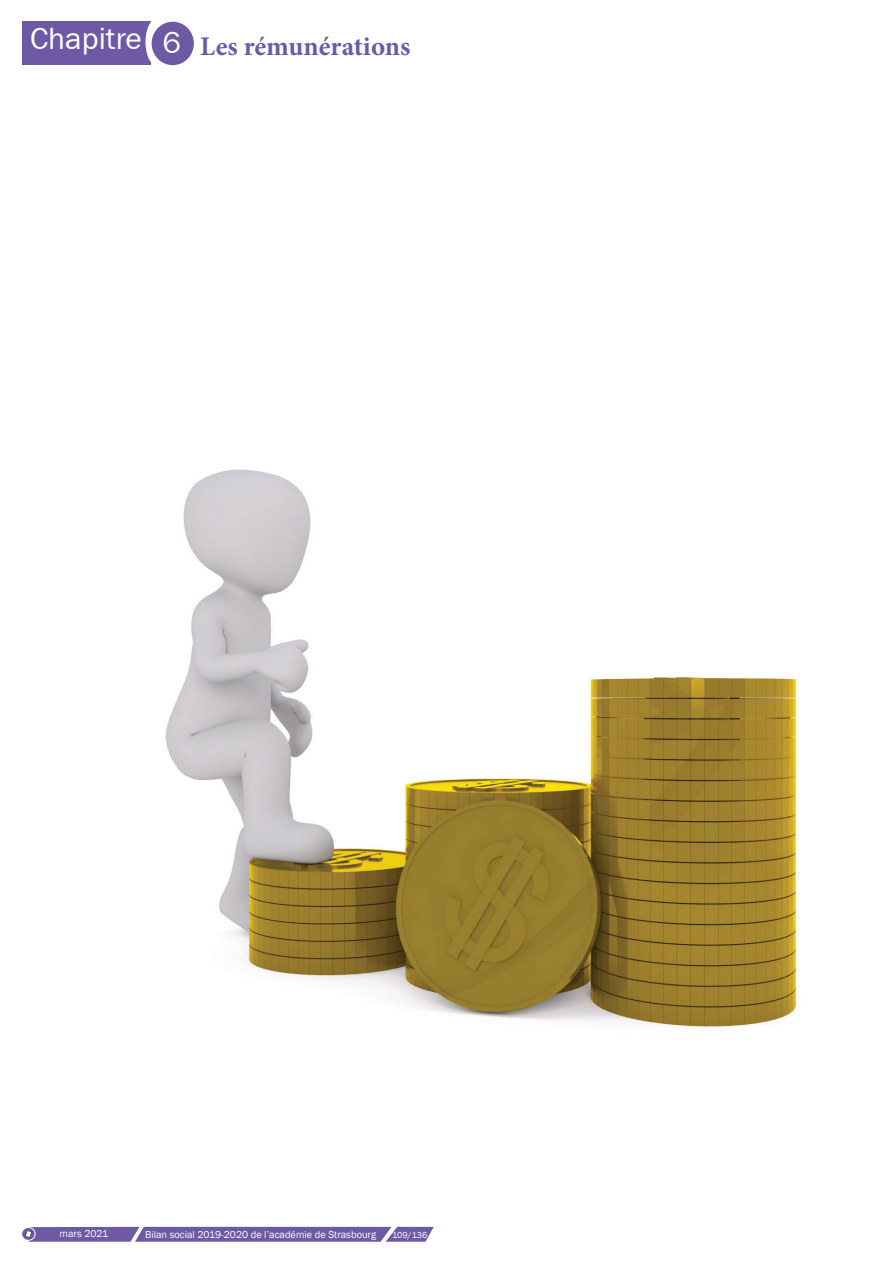
<style>
.page{position:relative;width:893px;height:1263px;background:#fff}
.page>*{position:absolute;margin:0;border:0;box-sizing:border-box;transform-origin:0 0}
.t1{font:700 27px "Minion Pro";color:#6e59a5}
.t2{font:10.35px "Franklin Gothic";color:#fff}
.t3{font:9px "Franklin Gothic";letter-spacing:-.005em;color:#fff}
.s1{font-family:"Franklin Gothic";font-weight:400;font-size:31.5px;color:#fff}
</style>
<div class="page">
<svg style="left:22px;top:1227px;width:13px;height:13px"></svg>
<div style="left:21px;top:1227px;width:15px;height:14px;border:1px solid #fff;border-radius:50%"></div>
<svg style="left:25px;top:1227px;width:409px;height:15px;background:#7662aa"></svg>
<div style="left:22px;top:21px;width:129px;height:44px;background:#6e59a5"></div>
<svg style="left:145px;top:19px;width:20px;height:45px"></svg>
<div style="left:152px;top:22px;width:42px;height:43px;background:#6e59a5;border-radius:50%"></div>
<img style="left:165px;top:469px;width:634px;height:558px">
<h1 class="t1" style="left:30px;top:27px;width:382px"><sup>Chapitre</sup> <span class="s1">6</span> Les rémunérations</h1>
<p class="t2" style="left:60px;top:1227px;width:50px">mars 2021</p>
<p class="t2" style="left:145px;top:1228px;width:233px">Bilan social 2019-2020 de l’académie de Strasbourg</p>
<p class="t3" style="left:392px;top:1230px;width:37px">109/136</p>
</div>
